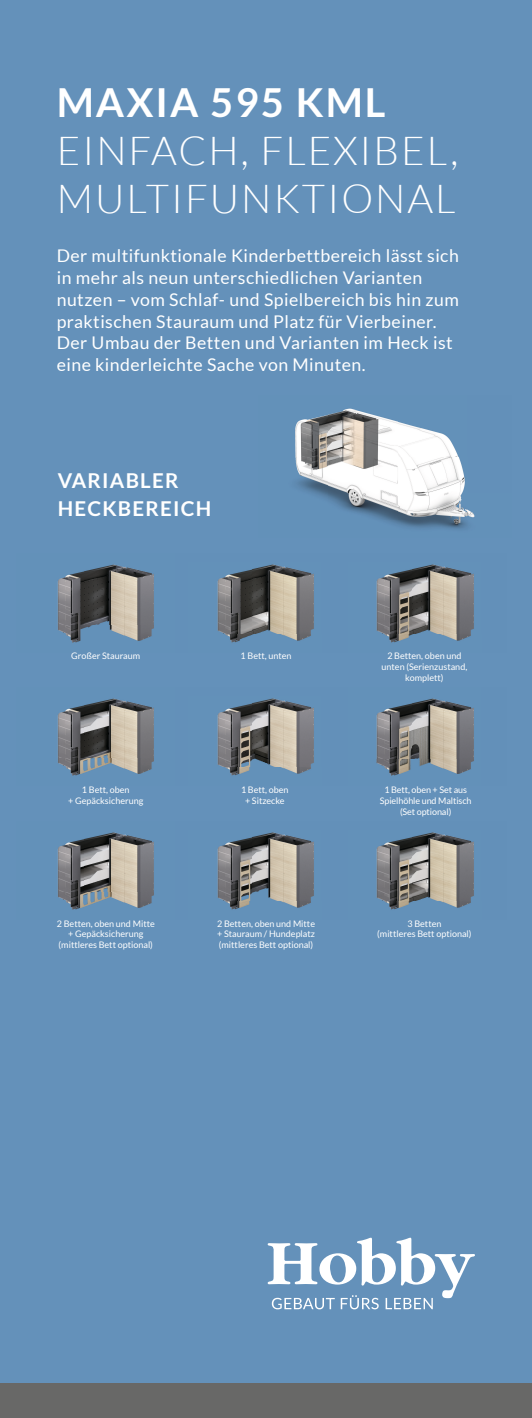
<style>
.page{position:relative;width:532px;height:1418px;background:#fff}
.page>*{position:absolute;margin:0;border:0;box-sizing:border-box;transform-origin:0 0}
.t1{font:300 40px/48px "Lato";letter-spacing:.05em;color:#fff}
.t2{font:700 40px "Lato";letter-spacing:.05em;color:#fff}
.t3{font:700 20.5px/28px "Lato";letter-spacing:.06em;color:#fff}
.t4{font:17.5px/21.8px "Lato";letter-spacing:.025em;color:#fff}
.t5{font:9px/10.8px "Lato";color:#fff;text-align:center}
</style>
<div class="page">
<div style="left:0;top:0;width:531px;height:1417px;background:#6491ba"></div>
<div style="left:0;top:1383px;width:531px;height:34px;background:#686867"></div>
<svg style="left:267px;top:1237px;width:208px;height:72px"></svg>
<img style="left:295px;top:408px;width:180px;height:121px">
<img style="left:57px;top:564px;width:97px;height:79px">
<img style="left:57px;top:698px;width:97px;height:78px">
<img style="left:57px;top:832px;width:97px;height:78px">
<img style="left:217px;top:564px;width:97px;height:79px">
<img style="left:376px;top:698px;width:98px;height:61px">
<img style="left:376px;top:759px;width:98px;height:17px">
<img style="left:217px;top:832px;width:97px;height:78px">
<img style="left:376px;top:564px;width:98px;height:79px">
<img style="left:217px;top:698px;width:97px;height:78px">
<img style="left:376px;top:832px;width:98px;height:78px">
<h1 class="t2" style="left:57px;top:80px;width:330px">MAXIA 595 KML</h1>
<h1 class="t1" style="left:57px;top:129px;width:403px">EINFACH, FLEXIBEL,<br>MULTIFUNKTIONAL</h1>
<p class="t4" style="left:57px;top:246px;width:403px">Der multifunktionale Kinderbettbereich lässt sich in mehr als neun unterschiedlichen Varianten nutzen – vom Schlaf- und Spielbereich bis hin zum praktischen Stauraum und Platz für Vierbeiner.<br>Der Umbau der Betten und Varianten im Heck ist eine kinderleichte Sache von Minuten.</p>
<h2 class="t3" style="left:58px;top:466px;width:155px">VARIABLER<br>HECKBEREICH</h2>
<p class="t5" style="left:71px;top:651px;width:70px">Großer Stauraum</p>
<p class="t5" style="left:240px;top:651px;width:52px">1 Bett, unten</p>
<p class="t5" style="left:381px;top:651px;width:87px">2 Betten, oben und unten (Serienzustand, komplett)</p>
<p class="t5" style="left:68px;top:785px;width:77px">1 Bett, oben<br>+ Gepäcksicherung</p>
<p class="t5" style="left:241px;top:785px;width:49px">1 Bett, oben + Sitzecke</p>
<p class="t5" style="left:380px;top:785px;width:93px">1 Bett, oben + Set aus<br>Spielhöhle und Maltisch (Set optional)</p>
<p class="t5" style="left:57px;top:918px;width:99px">2 Betten, oben und Mitte + Gepäcksicherung (mittleres Bett optional)</p>
<p class="t5" style="left:217px;top:918px;width:99px;text-align:justify">2 Betten, oben und Mitte + Stauraum / Hundeplatz (mittleres Bett optional)</p>
<p class="t5" style="left:377px;top:918px;width:96px">3 Betten<br>(mittleres Bett optional)</p>
</div>
